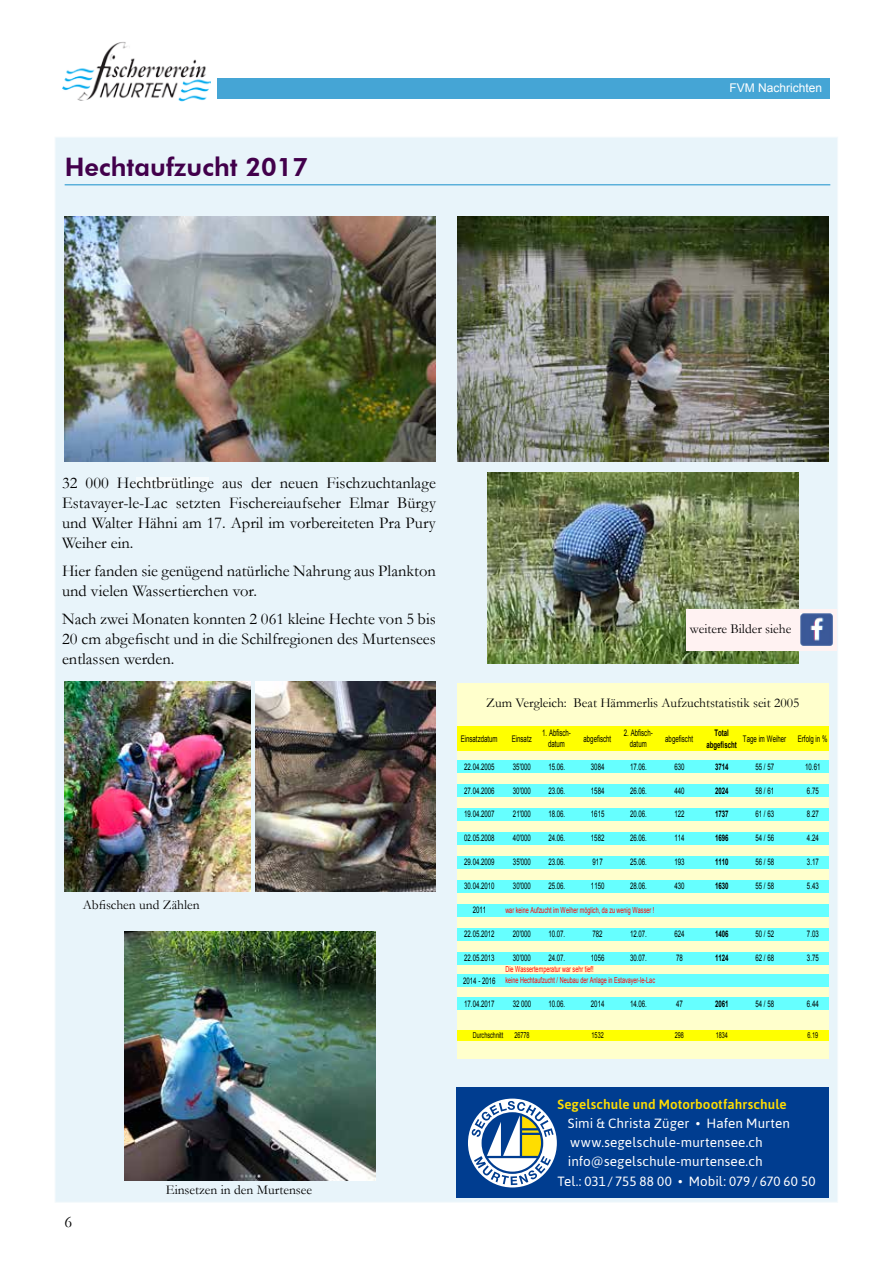
<style>
.page{position:relative;width:893px;height:1263px;background:#fff}
.page>*{position:absolute;margin:0;border:0;box-sizing:border-box;transform-origin:0 0}
.t1{font:800 25.5px "Futura BT";color:#42004b}
.t2{font:16.5px/19.8px "Garamond";color:#000;text-align:justify}
.t3{font:700 14.85px "Arial";color:#000;scale:.67 1}
.t4{font:13.5px "Garamond";color:#000}
.t5{font:13.35px "Asap";letter-spacing:.005em;color:#fff}
.t6{font:500 13.35px "Asap";letter-spacing:.01em;color:#fd0}
.t7{font:12px "Arial";color:#fff}
.t8{font:9.15px/11.2px "Arial";color:#000;text-align:center;scale:.67 1}
.t9{font:700 9.15px/11.7px "Arial";color:#000;text-align:center;scale:.67 1}
.t10{font:8.25px/11.4px "Arial";color:#f00;scale:.67 1}
.t11{font:8.25px "Arial";color:#000;scale:.67 1}
.s1{font-size:9.15px;color:#000}
</style>
<div class="page">
<img style="left:62px;top:42px;width:148px;height:60px">
<div style="left:55px;top:137px;width:783px;height:1065px;background:#e8f4fa"></div>
<hr style="left:65px;top:184px;width:765px;height:1px;background:#168fcb">
<div style="left:457px;top:683px;width:372px;height:375px;background:#ffc"></div>
<div style="left:136px;top:478px;width:73px;height:10px;background:#f6fbfd"></div>
<img style="left:488px;top:472px;width:311px;height:192px">
<img style="left:65px;top:216px;width:371px;height:246px">
<img style="left:458px;top:216px;width:371px;height:246px">
<div style="left:458px;top:726px;width:371px;height:24px;background:#ff0"></div>
<div style="left:458px;top:760px;width:371px;height:13px;background:#6ff"></div>
<div style="left:458px;top:784px;width:371px;height:12px;background:#6ff"></div>
<div style="left:458px;top:808px;width:371px;height:12px;background:#6ff"></div>
<div style="left:458px;top:832px;width:371px;height:12px;background:#6ff"></div>
<div style="left:458px;top:856px;width:371px;height:12px;background:#6ff"></div>
<div style="left:458px;top:880px;width:371px;height:12px;background:#6ff"></div>
<div style="left:458px;top:904px;width:371px;height:12px;background:#6ff"></div>
<div style="left:458px;top:928px;width:371px;height:12px;background:#6ff"></div>
<div style="left:458px;top:952px;width:371px;height:12px;background:#6ff"></div>
<div style="left:458px;top:974px;width:371px;height:13px;background:#6ff"></div>
<div style="left:458px;top:997px;width:371px;height:12px;background:#6ff"></div>
<div style="left:458px;top:1030px;width:371px;height:10px;background:#ff0"></div>
<img style="left:64px;top:682px;width:186px;height:210px">
<img style="left:124px;top:931px;width:251px;height:249px">
<img style="left:255px;top:682px;width:181px;height:210px">
<div style="left:456px;top:1087px;width:372px;height:111px;background:#003d90"></div>
<svg style="left:467px;top:1097px;width:91px;height:91px"></svg>
<div style="left:466px;top:1096px;width:93px;height:94px;border:2px solid #003d90;border-radius:50%"></div>
<svg style="left:471px;top:1101px;width:83px;height:84px"></svg>
<div style="left:686px;top:610px;width:151px;height:41px;background:#fff2f2"></div>
<img style="left:800px;top:613px;width:33px;height:33px">
<div style="left:217px;top:79px;width:612px;height:20px;background:#45a5d5"></div>
<h1 class="t1" style="left:65px;top:151px;width:245px">Hechtaufzucht 2017</h1>
<h3 class="t7" style="left:729px;top:80px;width:94px">FVM Nachrichten</h3>
<h2 class="t2" style="left:62px;top:473px;width:375px">32 000 Hechtbrütlinge aus der neuen Fischzuchtanlage Estavayer-le-Lac setzten Fischereiaufseher Elmar Bürgy und Walter Hähni am 17. April im vorbereiteten Pra Pury Weiher ein.</h2>
<h2 class="t2" style="left:62px;top:561px;width:375px">Hier fanden sie genügend natürliche Nahrung aus Plankton und vielen Wassertierchen vor.</h2>
<h2 class="t2" style="left:62px;top:609px;width:375px">Nach zwei Monaten konnten 2 061 kleine Hechte von 5 bis 20 cm abgefischt und in die Schilfregionen des Murtensees entlassen werden.</h2>
<h3 class="t4" style="left:83px;top:896px;width:118px">Abfischen und Zählen</h3>
<h3 class="t4" style="left:690px;top:620px;width:103px">weitere Bilder siehe</h3>
<h3 class="t4" style="left:486px;top:694px;width:315px">Zum Vergleich: Beat Hämmerlis Aufzuchtstatistik seit 2005</h3>
<h3 class="t3" style="left:456px;top:697px;width:302px">Hechtaufzucht im Pra Pury Weiher ab 2005</h3>
<p class="t8" style="left:461px;top:733px;width:56px">Einsatzdatum</p>
<p class="t8" style="left:512px;top:733px;width:31px">Einsatz</p>
<p class="t8" style="left:542px;top:727px;width:44px">1. Abfisch&shy;datum</p>
<p class="t8" style="left:583px;top:733px;width:43px">abgefischt</p>
<p class="t8" style="left:624px;top:727px;width:44px">2. Abfisch&shy;datum</p>
<p class="t8" style="left:665px;top:733px;width:43px">abgefischt</p>
<p class="t9" style="left:706px;top:727px;width:47px">Total abgefischt</p>
<p class="t8" style="left:743px;top:733px;width:66px">Tage im Weiher</p>
<p class="t8" style="left:798px;top:733px;width:46px">Erfolg in %</p>
<p class="t8" style="left:464px;top:761px;width:47px">22.04.2005</p>
<p class="t8" style="left:513px;top:761px;width:28px">35'000</p>
<p class="t8" style="left:548px;top:761px;width:27px">15.06.</p>
<p class="t8" style="left:591px;top:761px;width:22px">3084</p>
<p class="t8" style="left:630px;top:761px;width:27px">17.06.</p>
<p class="t8" style="left:674px;top:761px;width:17px">630</p>
<p class="t9" style="left:715px;top:761px;width:22px">3714</p>
<p class="t8" style="left:755px;top:761px;width:29px">55 / 57</p>
<p class="t8" style="left:805px;top:761px;width:24px">10.61</p>
<p class="t8" style="left:464px;top:785px;width:47px">27.04.2006</p>
<p class="t8" style="left:513px;top:785px;width:28px">30'000</p>
<p class="t8" style="left:548px;top:785px;width:27px">23.06.</p>
<p class="t8" style="left:591px;top:785px;width:22px">1584</p>
<p class="t8" style="left:630px;top:785px;width:27px">26.06.</p>
<p class="t8" style="left:674px;top:785px;width:17px">440</p>
<p class="t9" style="left:715px;top:785px;width:22px">2024</p>
<p class="t8" style="left:755px;top:785px;width:29px">58 / 61</p>
<p class="t8" style="left:807px;top:785px;width:19px">6.75</p>
<p class="t8" style="left:464px;top:809px;width:47px">19.04.2007</p>
<p class="t8" style="left:513px;top:809px;width:28px">21'000</p>
<p class="t8" style="left:548px;top:809px;width:27px">18.06.</p>
<p class="t8" style="left:591px;top:809px;width:22px">1615</p>
<p class="t8" style="left:630px;top:809px;width:27px">20.06.</p>
<p class="t8" style="left:674px;top:809px;width:17px">122</p>
<p class="t9" style="left:715px;top:809px;width:22px">1737</p>
<p class="t8" style="left:755px;top:809px;width:29px">61 / 63</p>
<p class="t8" style="left:807px;top:809px;width:19px">8.27</p>
<p class="t8" style="left:464px;top:833px;width:47px">02.05.2008</p>
<p class="t8" style="left:513px;top:833px;width:28px">40'000</p>
<p class="t8" style="left:548px;top:833px;width:27px">24.06.</p>
<p class="t8" style="left:591px;top:833px;width:22px">1582</p>
<p class="t8" style="left:630px;top:833px;width:27px">26.06.</p>
<p class="t8" style="left:674px;top:833px;width:17px">114</p>
<p class="t9" style="left:715px;top:832px;width:22px">1696</p>
<p class="t8" style="left:755px;top:833px;width:29px">54 / 56</p>
<p class="t8" style="left:807px;top:833px;width:19px">4.24</p>
<p class="t8" style="left:464px;top:856px;width:47px">29.04.2009</p>
<p class="t8" style="left:513px;top:856px;width:28px">35'000</p>
<p class="t8" style="left:548px;top:856px;width:27px">23.06.</p>
<p class="t8" style="left:593px;top:856px;width:17px">917</p>
<p class="t8" style="left:630px;top:856px;width:27px">25.06.</p>
<p class="t8" style="left:674px;top:856px;width:17px">193</p>
<p class="t9" style="left:715px;top:856px;width:22px">1110</p>
<p class="t8" style="left:755px;top:856px;width:29px">56 / 58</p>
<p class="t8" style="left:807px;top:856px;width:19px">3.17</p>
<p class="t8" style="left:464px;top:880px;width:47px">30.04.2010</p>
<p class="t8" style="left:513px;top:880px;width:28px">30'000</p>
<p class="t8" style="left:548px;top:880px;width:27px">25.06.</p>
<p class="t8" style="left:591px;top:880px;width:22px">1150</p>
<p class="t8" style="left:630px;top:880px;width:27px">28.06.</p>
<p class="t8" style="left:674px;top:880px;width:17px">430</p>
<p class="t9" style="left:715px;top:880px;width:22px">1630</p>
<p class="t8" style="left:755px;top:880px;width:29px">55 / 58</p>
<p class="t8" style="left:807px;top:880px;width:19px">5.43</p>
<p class="t8" style="left:473px;top:904px;width:22px">2011</p>
<p class="t10" style="left:505px;top:904px;width:224px">war keine Aufzucht im Weiher möglich, da zu wenig Wasser !</p>
<p class="t8" style="left:464px;top:928px;width:47px">22.05.2012</p>
<p class="t8" style="left:513px;top:928px;width:28px">20'000</p>
<p class="t8" style="left:548px;top:928px;width:27px">10.07.</p>
<p class="t8" style="left:593px;top:928px;width:17px">782</p>
<p class="t8" style="left:630px;top:928px;width:27px">12.07.</p>
<p class="t8" style="left:674px;top:928px;width:17px">624</p>
<p class="t9" style="left:715px;top:928px;width:22px">1406</p>
<p class="t8" style="left:755px;top:928px;width:29px">50 / 52</p>
<p class="t8" style="left:807px;top:928px;width:19px">7.03</p>
<p class="t8" style="left:464px;top:952px;width:47px">22.05.2013</p>
<p class="t8" style="left:513px;top:952px;width:28px">30'000</p>
<p class="t8" style="left:548px;top:952px;width:27px">24.07.</p>
<p class="t8" style="left:591px;top:952px;width:22px">1056</p>
<p class="t8" style="left:630px;top:952px;width:27px">30.07.</p>
<p class="t8" style="left:676px;top:952px;width:12px">78</p>
<p class="t9" style="left:715px;top:952px;width:22px">1124</p>
<p class="t8" style="left:755px;top:952px;width:29px">62 / 68</p>
<p class="t8" style="left:807px;top:952px;width:19px">3.75</p>
<p class="t10" style="left:463px;top:963px;width:288px;text-indent:42px">Die Wassertemperatur war sehr tief!<br><span class="s1">2014 - 2016</span> keine Hechtaufzucht / Neubau der Anlage in Estavayer-le-Lac</p>
<p class="t8" style="left:464px;top:998px;width:47px">17.04.2017</p>
<p class="t8" style="left:513px;top:998px;width:29px">32 000</p>
<p class="t8" style="left:548px;top:998px;width:27px">10.06.</p>
<p class="t8" style="left:591px;top:998px;width:22px">2014</p>
<p class="t8" style="left:630px;top:998px;width:27px">14.06.</p>
<p class="t8" style="left:676px;top:998px;width:12px">47</p>
<p class="t9" style="left:715px;top:998px;width:22px">2061</p>
<p class="t8" style="left:755px;top:998px;width:29px">54 / 58</p>
<p class="t8" style="left:807px;top:998px;width:19px">6.44</p>
<p class="t11" style="left:473px;top:1029px;width:47px">Durchschnitt</p>
<p class="t11" style="left:514px;top:1029px;width:24px">26778</p>
<p class="t11" style="left:592px;top:1029px;width:20px">1532</p>
<p class="t11" style="left:675px;top:1029px;width:15px">298</p>
<p class="t11" style="left:716px;top:1029px;width:20px">1834</p>
<p class="t11" style="left:807px;top:1029px;width:17px">6.19</p>
<h2 class="t2" style="left:65px;top:1211px;width:9px">6</h2>
<h3 class="t4" style="left:166px;top:1180px;width:148px">Einsetzen in den Murtensee</h3>
<h3 class="t6" style="left:557px;top:1095px;width:231px">Segelschule und Motorbootfahrschule</h3>
<h3 class="t5" style="left:568px;top:1115px;width:224px">Simi &amp; Christa Züger • Hafen Murten</h3>
<h3 class="t5" style="left:570px;top:1134px;width:194px">www.segelschule-murtensee.ch</h3>
<h3 class="t5" style="left:568px;top:1153px;width:196px">info@segelschule-murtensee.ch</h3>
<h3 class="t5" style="left:558px;top:1172px;width:259px">Tel.: 031 / 755 88 00 • Mobil: 079 / 670 60 50</h3>
</div>
